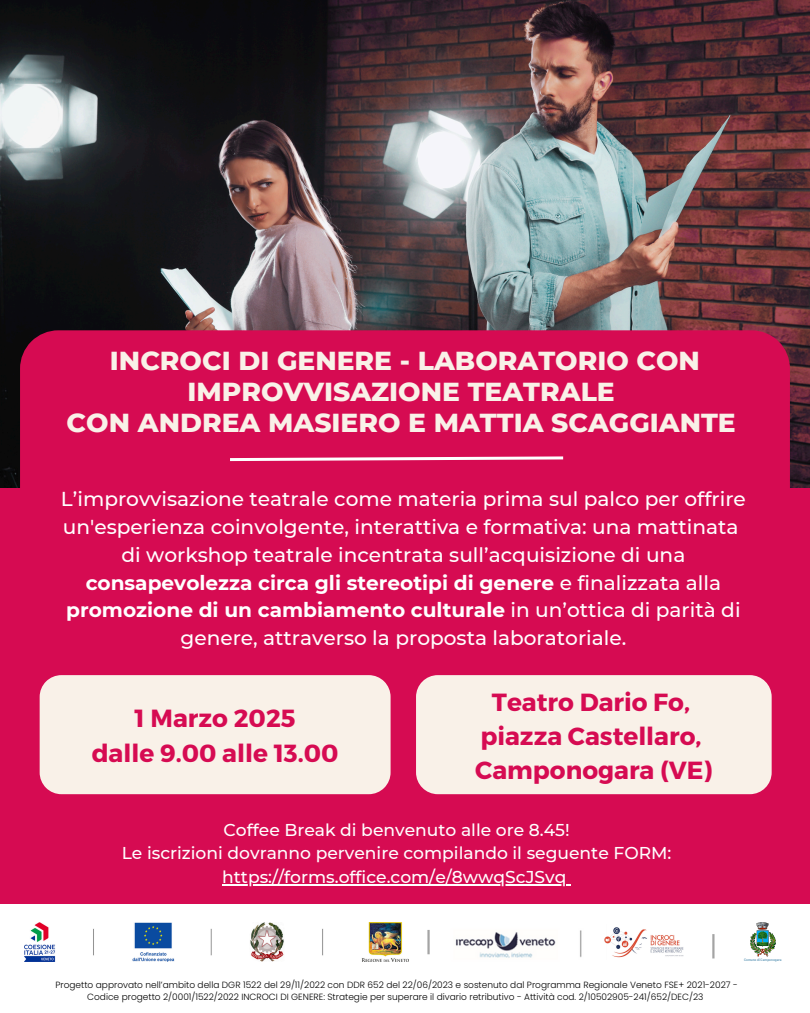
<style>
.page{position:relative;width:810px;height:1013px;background:#fff}
.page>*{position:absolute;margin:0;border:0;box-sizing:border-box;transform-origin:0 0}
.t1{font:800 26.6px/30.8px "Montserrat";color:#f9f1e8;text-align:center}
.t2{font:700 24.8px/34.2px "Montserrat";color:#d60b52;text-align:center}
.t3{font:500 20.1px/27.8px "Montserrat";color:#fff}
.t4{font:500 17.1px/23.2px "Montserrat";color:#fff;text-align:center}
.t5{font:300 9px/12px "Poppins";color:#000;text-align:center}
.t6{font:700 3.4px "Barlow";color:#71a3bf}
.s1{font-weight:700}
</style>
<div class="page">
<div style="left:0;top:0;width:810px;height:1012px;background:#d60b52"></div>
<img style="left:0;top:0;width:810px;height:487px">
<svg style="left:20px;top:330px;width:770px;height:465px"></svg>
<svg style="left:227px;top:455px;width:339px;height:7px"></svg>
<div style="left:40px;top:675px;width:351px;height:119px;background:#f9f1e8"></div>
<div style="left:0;top:904px;width:810px;height:108px;background:#fff"></div>
<div style="left:416px;top:675px;width:356px;height:119px;background:#f9f1e8;border-radius:22px"></div>
<hr style="left:222px;top:884px;width:344px;height:1px;background:#fff">
<img style="left:455px;top:930px;width:127px;height:28px">
<img style="left:24px;top:922px;width:385px;height:39px">
<hr style="left:427px;top:929px;width:3px;height:25px;background:#000">
<img style="left:604px;top:927px;width:80px;height:31px">
<hr style="left:712px;top:934px;width:3px;height:24px;background:#000">
<img style="left:750px;top:922px;width:26px;height:34px">
<h1 class="t1" style="left:67px;top:345px;width:671px">INCROCI DI GENERE - LABORATORIO CON<br>IMPROVVISAZIONE TEATRALE<br>CON ANDREA MASIERO E MATTIA SCAGGIANTE</h1>
<p class="t3" style="left:61px;top:485px;width:687px">L’improvvisazione teatrale come materia prima sul palco per offrire un'esperienza coinvolgente, interattiva e formativa: una mattinata</p>
<h3 class="t3" style="left:66px;top:540px;width:676px;text-align:center">di workshop teatrale incentrata sull’acquisizione di una <span class="s1">consapevolezza circa gli stereotipi di genere</span> e finalizzata alla <span class="s1">promozione di un cambiamento culturale</span> in un’ottica di parità di genere, attraverso la proposta laboratoriale.</h3>
<p class="t2" style="left:92px;top:699px;width:248px">1 Marzo 2025<br>dalle 9.00 alle 13.00</p>
<p class="t2" style="left:475px;top:683px;width:239px">Teatro Dario Fo, piazza Castellaro,<br>Camponogara (VE)</p>
<h2 class="t4" style="left:122px;top:818px;width:551px">Coffee Break di benvenuto alle ore 8.45!<br>Le iscrizioni dovranno pervenire compilando il seguente FORM:</h2>
<h2 class="t4" style="left:222px;top:864px;width:346px">https://forms.office.com/e/8wwqScJSvq</h2>
<p class="t6" style="left:744px;top:957px;width:39px">Comune di Camponogara</p>
<p class="t5" style="left:55px;top:978px;width:684px">Progetto approvato nell’ambito della DGR 1522 del 29/11/2022 con DDR 652 del 22/06/2023 e sostenuto dal Programma Regionale Veneto FSE+ 2021-2027 -<br>Codice progetto 2/0001/1522/2022 INCROCI DI GENERE: Strategie per superare il divario retributivo - Attività cod. 2/10502905-241/652/DEC/23</p>
</div>
